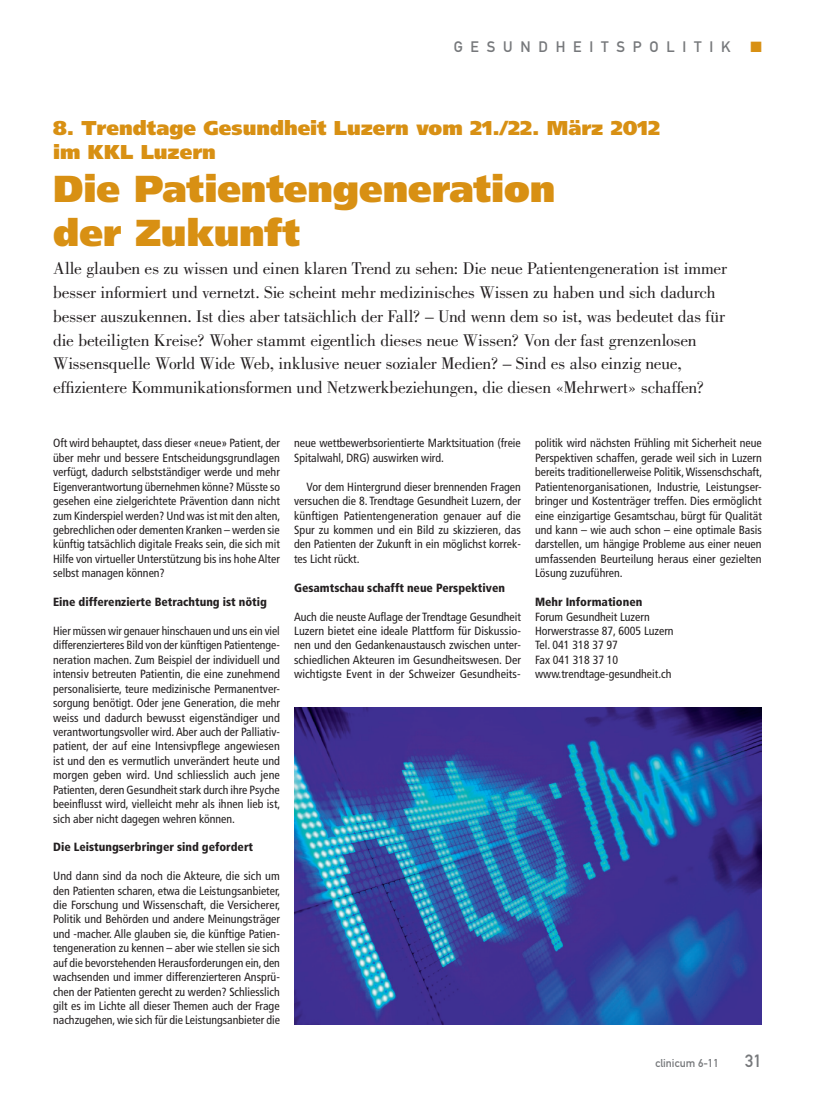
<style>
.page{position:relative;width:815px;height:1099px;background:#fff}
.page>*{position:absolute;margin:0;border:0;box-sizing:border-box;transform-origin:0 0}
.t1{font:900 37.5px/43.8px "Frutiger LT Std";letter-spacing:-.005em;color:#d89013}
.t2{font:900 20px/23.8px "Frutiger LT Std";color:#d89013}
.t3{font:17.5px/23.8px "Bodoni Std";letter-spacing:-.015em;color:#231f20}
.t4{font:17.5px "DIN Mittelschrift Std";color:#76787b}
.t5{font:15px "DIN Mittelschrift Std";letter-spacing:.52em;color:#76787b}
.t6{font:15px "Zapf Dingbats ITC";color:#d89013}
.t7{font:condensed 11.88px/14.4px "Frutiger LT Std";color:#231f20;text-align:justify}
.t8{font:900 condensed 11.88px "Frutiger LT Std";color:#231f20}
.t9{font:11.25px "DIN Mittelschrift Std";color:#76787b}
</style>
<div class="page">
<img style="left:294px;top:707px;width:468px;height:317px">
<p class="t5" style="left:454px;top:38px;width:278px">GESUNDHEITSPOLITIK</p>
<p class="t6" style="left:750px;top:40px;width:13px">■</p>
<h2 class="t2" style="left:53px;top:116px;width:608px">8. Trendtage Gesundheit Luzern vom 21./22. März 2012 im KKL Luzern</h2>
<h1 class="t1" style="left:53px;top:167px;width:504px">Die Patientengeneration der Zukunft</h1>
<p class="t3" style="left:53px;top:257px;width:675px">Alle glauben es zu wissen und einen klaren Trend zu sehen: Die neue Patientengeneration ist immer besser informiert und vernetzt. Sie scheint mehr medizinisches Wissen zu haben und sich dadurch besser auszukennen. Ist dies aber tatsächlich der Fall? – Und wenn dem so ist, was bedeutet das für die beteiligten Kreise? Woher stammt eigentlich dieses neue Wissen? Von der fast grenzenlosen Wissensquelle World Wide Web, inklusive neuer sozialer Medien? – Sind es also einzig neue, effizientere Kommunikationsformen und Netzwerkbeziehungen, die diesen «Mehrwert» schaffen?</p>
<p class="t7" style="left:53px;top:436px;width:229px">Oft wird behauptet, dass dieser «neue» Patient, der über mehr und bessere Entscheidungsgrundlagen verfügt, dadurch selbstständiger werde und mehr Eigenverantwortung übernehmen könne? Müsste so gesehen eine zielgerichtete Prävention dann nicht zum Kinderspiel werden? Und was ist mit den alten, gebrechlichen oder dementen Kranken – werden sie künftig tatsächlich digitale Freaks sein, die sich mit Hilfe von virtueller Unterstützung bis ins hohe Alter selbst managen können?</p>
<p class="t8" style="left:53px;top:595px;width:215px">Eine differenzierte Betrachtung ist nötig</p>
<p class="t7" style="left:53px;top:623px;width:229px">Hier müssen wir genauer hinschauen und uns ein viel differenzierteres Bild von der künftigen Patientenge&shy;neration machen. Zum Beispiel der individuell und intensiv betreuten Patientin, die eine zunehmend personalisierte, teure medizinische Permanentver&shy;sorgung benötigt. Oder jene Generation, die mehr weiss und dadurch bewusst eigenständiger und verantwortungsvoller wird. Aber auch der Palliativ&shy;patient, der auf eine Intensivpflege angewiesen ist und den es vermutlich unverändert heute und morgen geben wird. Und schliesslich auch jene Patienten, deren Gesundheit stark durch ihre Psyche beeinflusst wird, vielleicht mehr als ihnen lieb ist, sich aber nicht dagegen wehren können.</p>
<p class="t8" style="left:53px;top:840px;width:202px">Die Leistungserbringer sind gefordert</p>
<p class="t7" style="left:53px;top:869px;width:229px">Und dann sind da noch die Akteure, die sich um den Patienten scharen, etwa die Leistungsanbieter, die Forschung und Wissenschaft, die Versicherer, Politik und Behörden und andere Meinungsträger und -macher. Alle glauben sie, die künftige Patien&shy;tengeneration zu kennen – aber wie stellen sie sich auf die bevorstehenden Herausforderungen ein, den wachsenden und immer differenzierteren Ansprü&shy;chen der Patienten gerecht zu werden? Schliesslich gilt es im Lichte all dieser Themen auch der Frage nachzugehen, wie sich für die Leistungsanbieter die</p>
<p class="t7" style="left:294px;top:436px;width:228px">neue wettbewerbsorientierte Marktsituation (freie<br>Spitalwahl, DRG) auswirken wird.</p>
<p class="t7" style="left:294px;top:479px;width:228px;text-indent:12px">Vor dem Hintergrund dieser brennenden Fragen versuchen die 8. Trendtage Gesundheit Luzern, der künftigen Patientengeneration genauer auf die Spur zu kommen und ein Bild zu skizzieren, das den Patienten der Zukunft in ein möglichst korrek&shy;tes Licht rückt.</p>
<p class="t8" style="left:294px;top:580px;width:212px">Gesamtschau schafft neue Perspektiven</p>
<p class="t7" style="left:294px;top:609px;width:228px">Auch die neuste Auflage der Trendtage Gesundheit Luzern bietet eine ideale Plattform für Diskussio&shy;nen und den Gedankenaustausch zwischen unter&shy;schiedlichen Akteuren im Gesundheitswesen. Der wichtigste Event in der Schweizer Gesundheits-</p>
<p class="t7" style="left:535px;top:436px;width:229px">politik wird nächsten Frühling mit Sicherheit neue Perspektiven schaffen, gerade weil sich in Luzern bereits traditionellerweise Politik, Wissenschschaft, Patientenorganisationen, Industrie, Leistungser&shy;bringer und Kostenträger treffen. Dies ermöglicht eine einzigartige Gesamtschau, bürgt für Qualität und kann – wie auch schon – eine optimale Basis darstellen, um hängige Probleme aus einer neuen umfassenden Beurteilung heraus einer gezielten Lösung zuzuführen.</p>
<p class="t8" style="left:535px;top:595px;width:109px">Mehr Informationen</p>
<p class="t7" style="left:535px;top:609px;width:140px;text-align:left">Forum Gesundheit Luzern<br>Horwerstrasse 87, 6005 Luzern<br>Tel. 041 318 37 97<br>Fax 041 318 37 10 www.trendtage-gesundheit.ch</p>
<p class="t9" style="left:655px;top:1056px;width:65px">clinicum 6-11</p>
<h3 class="t4" style="left:745px;top:1050px;width:18px">31</h3>
</div>
